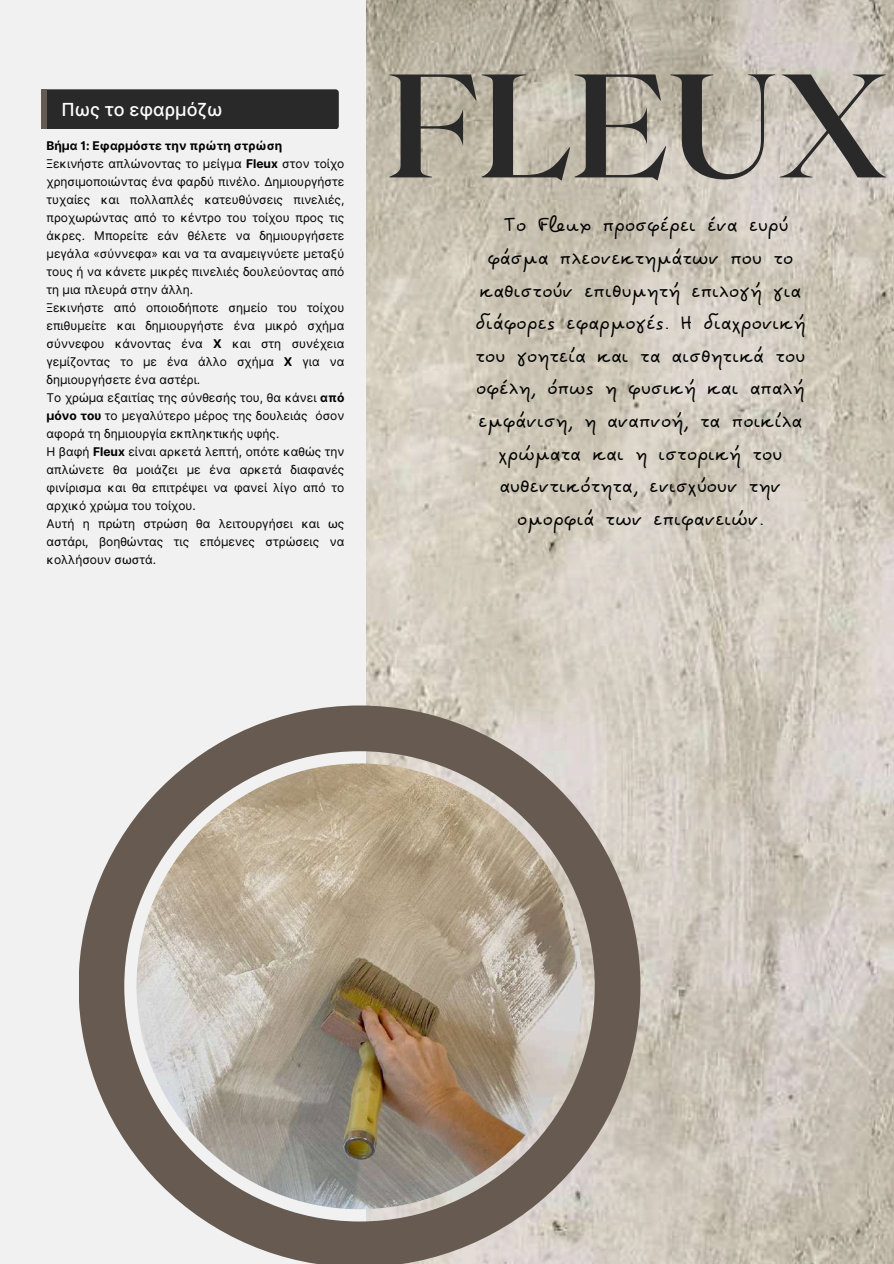
<style>
.page{position:relative;width:894px;height:1264px;background:#fff}
.page>*{position:absolute;margin:0;border:0;box-sizing:border-box;transform-origin:0 0}
.t1{font:700 147px "Roxborough CF";color:#292929}
.t2{font:24px/32.7px "Pecita";color:#000;text-align:center}
.t3{font:500 18px "Inter";color:#fff}
.t4{font:12px/18px "Inter";color:#000}
.s1{font-weight:700}
</style>
<div class="page">
<img style="left:365px;top:0;width:528px;height:1263px">
<div style="left:0;top:0;width:365px;height:1263px;background:#f1f1f1"></div>
<div style="left:41px;top:89px;width:297px;height:40px;background:#292929;border-radius:3px"></div>
<div style="left:41px;top:89px;width:6px;height:40px;background:#675a50"></div>
<svg style="left:79px;top:705px;width:561px;height:558px;background:#aba193"></svg>
<h3 class="t3" style="left:61px;top:98px;width:162px">Πως το εφαρμόζω</h3>
<p class="t4" style="left:47px;top:137px;width:299px"><span class="s1">Βήμα 1: Εφαρμόστε την πρώτη στρώση<br></span>Ξεκινήστε απλώνοντας το μείγμα <span class="s1">Fleux</span> στον τοίχο χρησιμοποιώντας ένα φαρδύ πινέλο. Δημιουργήστε τυχαίες και πολλαπλές κατευθύνσεις πινελιές, προχωρώντας από το κέντρο του τοίχου προς τις άκρες. Μπορείτε εάν θέλετε να δημιουργήσετε μεγάλα «σύννεφα» και να τα αναμειγνύετε μεταξύ τους ή να κάνετε μικρές πινελιές δουλεύοντας από τη μια πλευρά στην άλλη.<br>Ξεκινήστε από οποιοδήποτε σημείο του τοίχου επιθυμείτε και δημιουργήστε ένα μικρό σχήμα σύννεφου κάνοντας ένα <span class="s1">Χ</span> και στη συνέχεια γεμίζοντας το με ένα άλλο σχήμα <span class="s1">Χ</span> για να δημιουργήσετε ένα αστέρι.<br>Το χρώμα εξαιτίας της σύνθεσής του, θα κάνει <span class="s1">από μόνο του</span> το μεγαλύτερο μέρος της δουλειάς όσον αφορά τη δημιουργία εκπληκτικής υφής.<br>Η βαφή <span class="s1">Fleux</span> είναι αρκετά λεπτή, οπότε καθώς την απλώνετε θα μοιάζει με ένα αρκετά διαφανές φινίρισμα και θα επιτρέψει να φανεί λίγο από το αρχικό χρώμα του τοίχου.<br>Αυτή η πρώτη στρώση θα λειτουργήσει και ως αστάρι, βοηθώντας τις επόμενες στρώσεις να κολλήσουν σωστά.</p>
<h1 class="t1" style="left:387px;top:30px;width:502px">FLEUX</h1>
<p class="t2" style="left:475px;top:211px;width:331px">Το Fleux προσφέρει ένα ευρύ φάσμα πλεονεκτημάτων που το καθιστούν επιθυμητή επιλογή για διάφορες εφαρμογές. Η διαχρονική του γοητεία και τα αισθητικά του οφέλη, όπως η φυσική και απαλή εμφάνιση, η αναπνοή, τα ποικίλα χρώματα και η ιστορική του αυθεντικότητα, ενισχύουν την ομορφιά των επιφανειών.</p>
</div>
